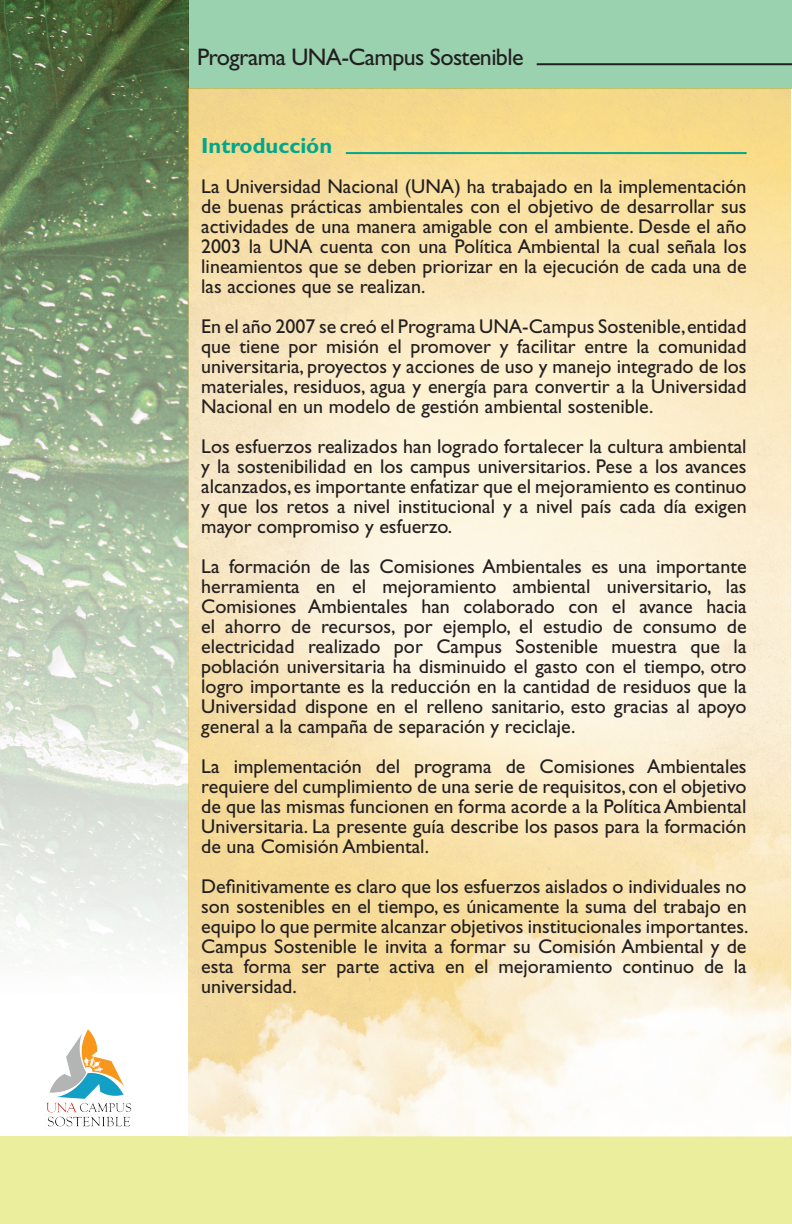
<style>
.page{position:relative;width:792px;height:1224px;background:#fff}
.page>*{position:absolute;margin:0;border:0;box-sizing:border-box;transform-origin:0 0}
.t1{font:24px "Gill Sans";letter-spacing:-.025em;color:#231f20}
.t2{font:700 22px "Gill Sans";color:#00a78c}
.t3{font:20px/20px "Gill Sans";color:#231f20;text-align:justify}
</style>
<div class="page">
<div style="left:188px;top:0;width:604px;height:89px;background:#9ad2af"></div>
<div style="left:0;top:1136px;width:792px;height:88px;background:#ebee9c"></div>
<hr style="left:537px;top:63px;width:255px;height:2px;background:#231f20">
<img style="left:45px;top:1030px;width:87px;height:97px">
<img style="left:0;top:0;width:188px;height:952px">
<img style="left:188px;top:89px;width:603px;height:1047px">
<hr style="left:346px;top:152px;width:401px;height:2px;background:#00a78c">
<p class="t1" style="left:197px;top:43px;width:328px">Programa UNA-Campus Sostenible</p>
<p class="t2" style="left:201px;top:132px;width:132px">Introducción</p>
<p class="t3" style="left:201px;top:176px;width:547px">La Universidad Nacional (UNA) ha trabajado en la implementación de buenas prácticas ambientales con el objetivo de desarrollar sus actividades de una manera amigable con el ambiente. Desde el año 2003 la UNA cuenta con una Política Ambiental la cual señala los lineamientos que se deben priorizar en la ejecución de cada una de las acciones que se realizan.</p>
<p class="t3" style="left:201px;top:316px;width:547px">En el año 2007 se creó el Programa UNA-Campus Sostenible, entidad que tiene por misión el promover y facilitar entre la comunidad universitaria, proyectos y acciones de uso y manejo integrado de los materiales, residuos, agua y energía para convertir a la Universidad Nacional en un modelo de gestión ambiental sostenible.</p>
<p class="t3" style="left:201px;top:436px;width:547px">Los esfuerzos realizados han logrado fortalecer la cultura ambiental y la sostenibilidad en los campus universitarios. Pese a los avances alcanzados, es importante enfatizar que el mejoramiento es continuo y que los retos a nivel institucional y a nivel país cada día exigen mayor compromiso y esfuerzo.</p>
<p class="t3" style="left:201px;top:556px;width:547px">La formación de las Comisiones Ambientales es una importante herramienta en el mejoramiento ambiental universitario, las Comisiones Ambientales han colaborado con el avance hacia el ahorro de recursos, por ejemplo, el estudio de consumo de electricidad realizado por Campus Sostenible muestra que la población universitaria ha disminuido el gasto con el tiempo, otro logro importante es la reducción en la cantidad de residuos que la Universidad dispone en el relleno sanitario, esto gracias al apoyo general a la campaña de separación y reciclaje.</p>
<p class="t3" style="left:201px;top:756px;width:547px">La implementación del programa de Comisiones Ambientales requiere del cumplimiento de una serie de requisitos, con el objetivo de que las mismas funcionen en forma acorde a la Política Ambiental Universitaria. La presente guía describe los pasos para la formación de una Comisión Ambiental.</p>
<p class="t3" style="left:201px;top:876px;width:549px">Definitivamente es claro que los esfuerzos aislados o individuales no son sostenibles en el tiempo, es únicamente la suma del trabajo en equipo lo que permite alcanzar objetivos institucionales importantes.<br>Campus Sostenible le invita a formar su Comisión Ambiental y de esta forma ser parte activa en el mejoramiento continuo de la universidad.</p>
</div>
